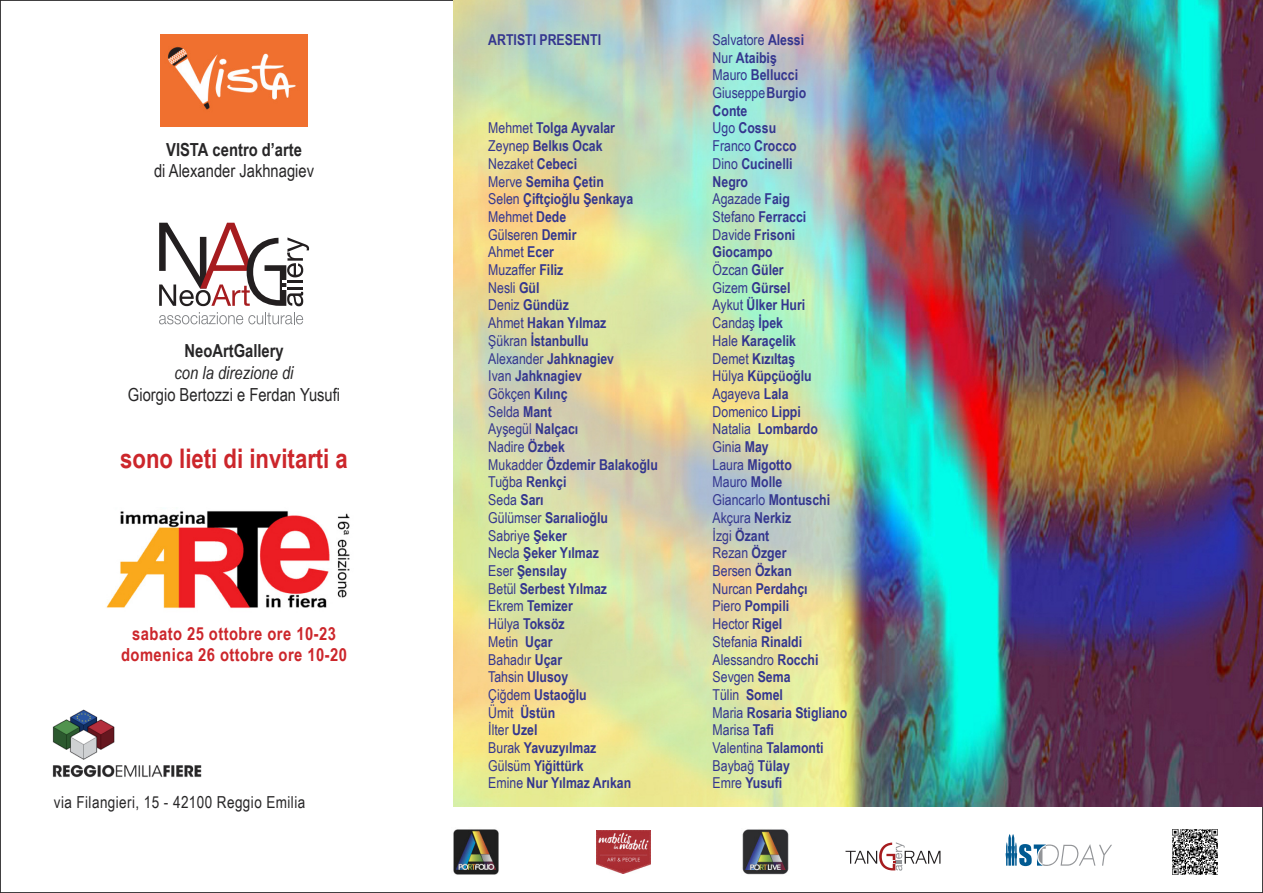
<style>
.page{position:relative;width:1263px;height:893px;background:#fff}
.page>*{position:absolute;margin:0;border:0;box-sizing:border-box;transform-origin:0 0}
.t1{font:700 27px "Arial Narrow";color:#cc262b}
.t2{font:18px "Arial Narrow";color:#272627}
.t3{font:700 18px/21.6px "Arial Narrow";letter-spacing:.025em;color:#cc262b;text-align:center}
.t4{font:700 18px "Arial Narrow";color:#272627}
.t5{font:italic 18px "Arial Narrow";color:#272627}
.t6{font:16.5px "Arial Narrow";letter-spacing:.025em;color:#272627}
.t7{font:700 15px/17.7px "Arial Narrow";color:#34368f}
.s1{font-weight:400}
</style>
<div class="page">
<img style="left:453px;top:0;width:810px;height:806px">
<svg style="left:159px;top:223px;width:150px;height:83px"></svg>
<svg style="left:159px;top:312px;width:144px;height:12px"></svg>
<img style="left:106px;top:511px;width:244px;height:98px">
<img style="left:52px;top:709px;width:150px;height:69px">
<img style="left:161px;top:34px;width:147px;height:92px">
<svg style="left:845px;top:842px;width:95px;height:29px"></svg>
<svg style="left:1006px;top:834px;width:106px;height:32px"></svg>
<img style="left:597px;top:830px;width:53px;height:44px">
<img style="left:453px;top:829px;width:46px;height:46px">
<img style="left:1172px;top:829px;width:46px;height:46px">
<img style="left:742px;top:829px;width:47px;height:46px">
<p class="t4" style="left:166px;top:139px;width:137px">VISTA centro d’arte</p>
<p class="t2" style="left:154px;top:161px;width:162px">di Alexander Jakhnagiev</p>
<p class="t4" style="left:184px;top:341px;width:101px">NeoArtGallery</p>
<p class="t5" style="left:175px;top:362px;width:120px">con la direzione di</p>
<p class="t2" style="left:128px;top:384px;width:214px">Giorgio Bertozzi e Ferdan Yusufi</p>
<h1 class="t1" style="left:120px;top:443px;width:229px">sono lieti di invitarti a</h1>
<p class="t3" style="left:121px;top:622px;width:227px">sabato 25 ottobre ore 10-23 domenica 26 ottobre ore 10-20</p>
<p class="t6" style="left:54px;top:792px;width:253px">via Filangieri, 15 - 42100 Reggio Emilia</p>
<p class="t7" style="left:488px;top:31px;width:114px">ARTISTI PRESENTI</p>
<p class="t7" style="left:488px;top:119px;width:171px"><span class="s1">Mehmet</span> Tolga Ayvalar<br><span class="s1">Zeynep</span> Belkıs Ocak<br><span class="s1">Nezaket</span> Cebeci<br><span class="s1">Merve</span> Semiha Çetin<br><span class="s1">Selen</span> Çiftçioğlu Şenkaya<br><span class="s1">Mehmet</span> Dede<br><span class="s1">Gülseren</span> Demir<br><span class="s1">Ahmet</span> Ecer<br><span class="s1">Muzaffer</span> Filiz<br><span class="s1">Nesli</span> Gül<br><span class="s1">Deniz</span> Gündüz<br><span class="s1">Ahmet</span> Hakan Yılmaz<br><span class="s1">Şükran</span> İstanbullu<br><span class="s1">Alexander</span> Jahknagiev<br><span class="s1">Ivan</span> Jahknagiev<br><span class="s1">Gökçen</span> Kılınç<br><span class="s1">Selda</span> Mant<br><span class="s1">Ayşegül</span> Nalçacı<br><span class="s1">Nadire</span> Özbek<br><span class="s1">Mukadder</span> Özdemir Balakoğlu<br><span class="s1">Tuğba</span> Renkçi<br><span class="s1">Seda</span> Sarı<br><span class="s1">Gülümser</span> Sarıalioğlu<br><span class="s1">Sabriye</span> Şeker<br><span class="s1">Necla</span> Şeker Yılmaz<br><span class="s1">Eser</span> Şensılay<br><span class="s1">Betül</span> Serbest Yılmaz<br><span class="s1">Ekrem</span> Temizer<br><span class="s1">Hülya</span> Toksöz<br><span class="s1">Metin</span> Uçar<br><span class="s1">Bahadır</span> Uçar<br><span class="s1">Tahsin</span> Ulusoy<br><span class="s1">Çiğdem</span> Ustaoğlu<br><span class="s1">Ümit</span> Üstün<br><span class="s1">İlter</span> Uzel<br><span class="s1">Burak</span> Yavuzyılmaz<br><span class="s1">Gülsüm</span> Yiğittürk<br><span class="s1">Emine</span> Nur Yılmaz Arıkan</p>
<p class="t7" style="left:713px;top:31px;width:136px"><span class="s1">Salvatore</span> Alessi<br><span class="s1">Nur</span> Ataibiş<br><span class="s1">Mauro</span> Bellucci<br><span class="s1">Giuseppe</span>Burgio<br>Conte<br><span class="s1">Ugo</span> Cossu<br><span class="s1">Franco</span> Crocco<br><span class="s1">Dino</span> Cucinelli<br>Negro<br><span class="s1">Agazade</span> Faig<br><span class="s1">Stefano</span> Ferracci<br><span class="s1">Davide</span> Frisoni<br>Giocampo<br><span class="s1">Özcan</span> Güler<br><span class="s1">Gizem</span> Gürsel<br><span class="s1">Aykut</span> Ülker Huri<br><span class="s1">Candaş</span> İpek<br><span class="s1">Hale</span> Karaçelik<br><span class="s1">Demet</span> Kızıltaş<br><span class="s1">Hülya</span> Küpçüoğlu<br><span class="s1">Agayeva</span> Lala<br><span class="s1">Domenico</span> Lippi<br><span class="s1">Natalia</span> Lombardo<br><span class="s1">Ginia</span> May<br><span class="s1">Laura</span> Migotto<br><span class="s1">Mauro</span> Molle<br><span class="s1">Giancarlo</span> Montuschi<br><span class="s1">Akçura</span> Nerkiz<br><span class="s1">İzgi</span> Özant<br><span class="s1">Rezan</span> Özger<br><span class="s1">Bersen</span> Özkan<br><span class="s1">Nurcan</span> Perdahçı<br><span class="s1">Piero</span> Pompili<br><span class="s1">Hector</span> Rigel<br><span class="s1">Stefania</span> Rinaldi<br><span class="s1">Alessandro</span> Rocchi<br><span class="s1">Sevgen</span> Sema<br><span class="s1">Tülin</span> Somel<br><span class="s1">Maria</span> Rosaria Stigliano<br><span class="s1">Marisa</span> Tafi<br><span class="s1">Valentina</span> Talamonti<br><span class="s1">Baybağ</span> Tülay<br><span class="s1">Emre</span> Yusufi</p>
</div>
